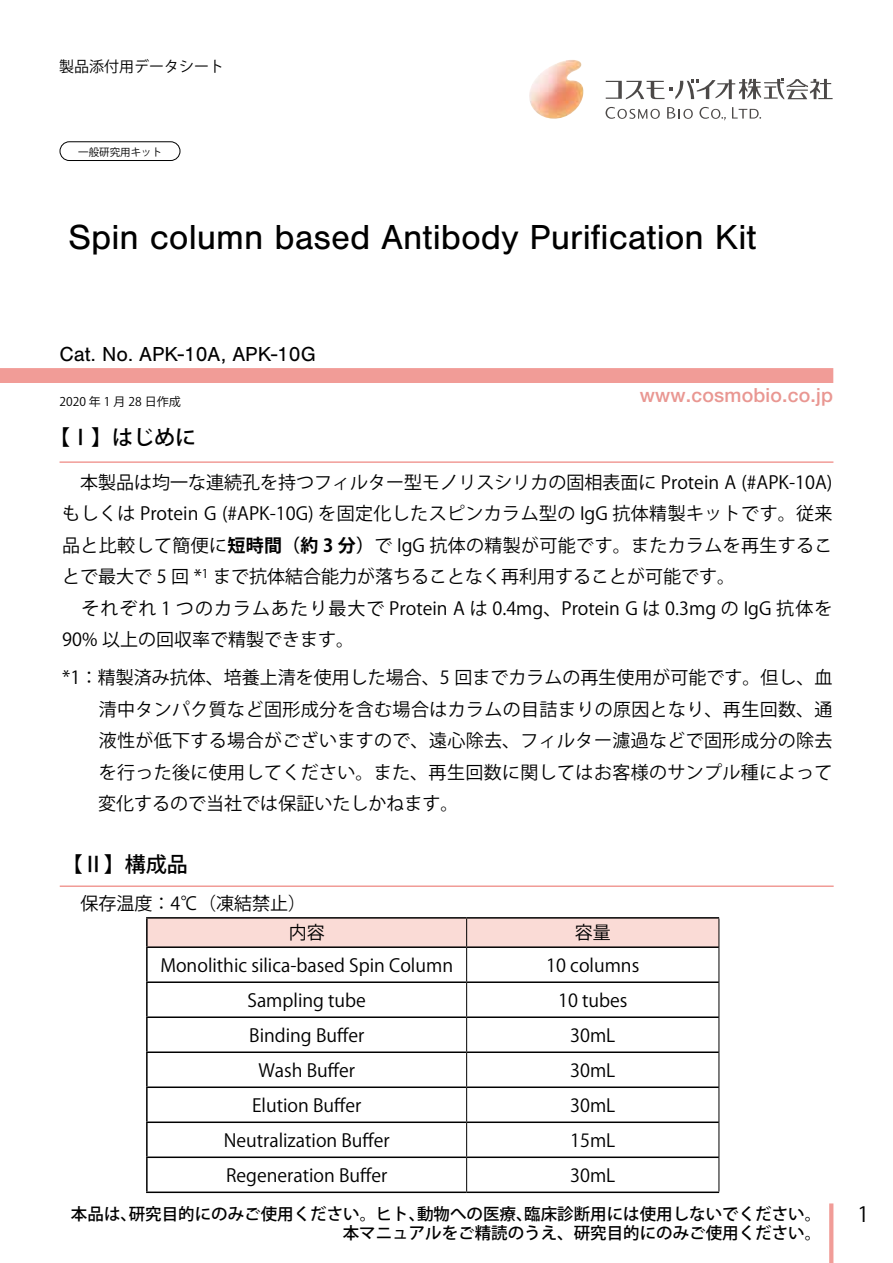
<style>
.page{position:relative;width:893px;height:1263px;background:#fff}
.page>*{position:absolute;margin:0;border:0;box-sizing:border-box;transform-origin:0 0}
.t1{font:36px "Nimbus San";color:#000}
.t2{font:21px "Nimbus San";color:#000}
.t3{font:500 21px "Koz Go Pro";color:#000}
.t4{font:21px "Koz Go Pro";color:#000}
.t5{font:500 19.5px "Helvetica Neue";letter-spacing:.01em;color:#e99792}
.t6{font:18px/31.5px "Koz Go Pro";color:#000}
.t7{font:18px "Koz Go Pro";letter-spacing:.02em;color:#000}
.t8{font:500 16.5px "Koz Go Pro";color:#000}
.t9{font:15px "Koz Go Pro";color:#000}
.t10{font:12px "Koz Go Pro";color:#000}
.t11{font:10.5px "Koz Go Pro";color:#000}
.s1{font-weight:700}
.s2{font-size:18px}
</style>
<div class="page">
<svg style="left:829px;top:1203px;width:4px;height:60px"></svg>
<div style="left:60px;top:142px;width:120px;height:19px;border:1px solid #000;border-radius:9px"></div>
<div style="left:0;top:368px;width:833px;height:15px;background:#f19c97"></div>
<img style="left:529px;top:60px;width:55px;height:59px">
<svg style="left:606px;top:79px;width:227px;height:21px"></svg>
<svg style="left:606px;top:107px;width:54px;height:12px"></svg>
<svg style="left:667px;top:107px;width:26px;height:12px"></svg>
<svg style="left:699px;top:107px;width:27px;height:13px"></svg>
<svg style="left:732px;top:107px;width:29px;height:12px"></svg>
<hr style="left:60px;top:461px;width:773px;height:2px;background:#f19c97">
<hr style="left:60px;top:885px;width:774px;height:2px;background:#f19c97">
<div style="left:148px;top:918px;width:572px;height:29px;background:#fadbd6"></div>
<hr style="left:466px;top:948px;width:1px;height:33px;background:#000">
<hr style="left:466px;top:983px;width:1px;height:33px;background:#000">
<hr style="left:466px;top:1018px;width:1px;height:33px;background:#000">
<hr style="left:466px;top:1053px;width:1px;height:33px;background:#000">
<hr style="left:466px;top:1088px;width:1px;height:33px;background:#000">
<hr style="left:466px;top:1123px;width:1px;height:33px;background:#000">
<hr style="left:466px;top:1158px;width:1px;height:33px;background:#000">
<hr style="left:146px;top:981px;width:321px;height:2px;background:#000">
<hr style="left:467px;top:981px;width:252px;height:2px;background:#000">
<hr style="left:146px;top:1016px;width:321px;height:2px;background:#000">
<hr style="left:467px;top:1016px;width:252px;height:2px;background:#000">
<hr style="left:146px;top:1051px;width:321px;height:2px;background:#000">
<hr style="left:467px;top:1051px;width:252px;height:2px;background:#000">
<hr style="left:146px;top:1086px;width:321px;height:2px;background:#000">
<hr style="left:467px;top:1086px;width:252px;height:2px;background:#000">
<hr style="left:146px;top:1121px;width:321px;height:2px;background:#000">
<hr style="left:467px;top:1121px;width:252px;height:2px;background:#000">
<hr style="left:146px;top:1156px;width:321px;height:2px;background:#000">
<hr style="left:467px;top:1156px;width:252px;height:2px;background:#000">
<hr style="left:146px;top:1191px;width:321px;height:2px;background:#000">
<hr style="left:467px;top:1191px;width:252px;height:2px;background:#000">
<hr style="left:146px;top:948px;width:2px;height:33px;background:#000">
<hr style="left:146px;top:983px;width:2px;height:33px;background:#000">
<hr style="left:146px;top:1018px;width:2px;height:33px;background:#000">
<hr style="left:146px;top:1053px;width:2px;height:33px;background:#000">
<hr style="left:146px;top:1088px;width:2px;height:33px;background:#000">
<hr style="left:146px;top:1123px;width:2px;height:33px;background:#000">
<hr style="left:146px;top:1158px;width:2px;height:33px;background:#000">
<hr style="left:719px;top:947px;width:1px;height:35px;background:#000">
<hr style="left:719px;top:982px;width:1px;height:35px;background:#000">
<hr style="left:719px;top:1017px;width:1px;height:35px;background:#000">
<hr style="left:719px;top:1052px;width:1px;height:35px;background:#000">
<hr style="left:719px;top:1087px;width:1px;height:35px;background:#000">
<hr style="left:719px;top:1122px;width:1px;height:35px;background:#000">
<hr style="left:719px;top:1157px;width:1px;height:34px;background:#000">
<hr style="left:146px;top:917px;width:321px;height:2px;background:#000">
<hr style="left:146px;top:919px;width:2px;height:27px;background:#000">
<hr style="left:467px;top:917px;width:252px;height:2px;background:#000">
<hr style="left:146px;top:946px;width:321px;height:2px;background:#000">
<hr style="left:467px;top:946px;width:252px;height:2px;background:#000">
<p class="t9" style="left:59px;top:57px;width:167px">製品添付用データシート</p>
<p class="t11" style="left:78px;top:145px;width:86px">一般研究用キット</p>
<h1 class="t1" style="left:68px;top:217px;width:690px">Spin column based Antibody Purification Kit</h1>
<p class="t2" style="left:60px;top:342px;width:258px">Cat. No. APK-10A, APK-10G</p>
<p class="t10" style="left:60px;top:393px;width:123px">2020 年 1 月 28 日作成</p>
<p class="t3" style="left:49px;top:424px;width:148px">【Ⅰ】はじめに</p>
<p class="t6" style="left:62px;top:467px;width:772px">　本製品は均一な連続孔を持つフィルター型モノリスシリカの固相表面に Protein A #( APK-10A(</p>
<p class="t7" style="left:62px;top:502px;width:772px">もしくは Protein G (#APK-10G) を固定化したスピンカラム型の IgG 抗体精製キットです。従来</p>
<p class="t7" style="left:62px;top:534px;width:772px">品と比較して簡便に<span class="s1">短時間（約 3 分）</span>で IgG 抗体の精製が可能です。またカラムを再生するこ</p>
<p class="t6" style="left:213px;top:562px;width:523px">まで抗体結合能力が落ちることなく再利用することが可能です。</p>
<p class="t5" style="left:640px;top:384px;width:195px">www.cosmobio.co j p.</p>
<p class="t6" style="left:62px;top:562px;width:772px">とで最大で 5 回<br>　それぞれ 1 つのカラムあたり最大で Protein A は 0.4mg、Protein G は 0.3mg の IgG 抗体を<br>90% 以上の回収率で精製できます。</p>
<p class="t10" style="left:194px;top:566px;width:16px">1<span class="s2">*</span></p>
<p class="t6" style="left:62px;top:662px;width:772px;text-align:justify">*1：精製済み抗体、培養上清を使用した場合、5 回までカラムの再生使用が可能です。但し、血　　清中タンパク質など固形成分を含む場合はカラムの目詰まりの原因となり、再生回数、通　　液性が低下する場合がございますので、遠心除去、フィルター濾過などで固形成分の除去　　を行った後に使用してください。また、再生回数に関してはお客様のサンプル種によって　　変化するので当社では保証いたしかねます。</p>
<p class="t3" style="left:62px;top:851px;width:127px">【Ⅱ】構成品</p>
<p class="t6" style="left:80px;top:888px;width:227px">保存温度：4℃（凍結禁止(</p>
<p class="t6" style="left:289px;top:917px;width:37px">内容</p>
<p class="t6" style="left:575px;top:917px;width:37px">容量</p>
<p class="t6" style="left:160px;top:950px;width:294px">Monolithic silica-based Spin Column</p>
<p class="t6" style="left:546px;top:950px;width:95px">10 columns</p>
<p class="t6" style="left:248px;top:985px;width:120px">Sampling tube</p>
<p class="t6" style="left:558px;top:985px;width:71px">10 tubes</p>
<p class="t6" style="left:249px;top:1020px;width:117px">Binding Buffer</p>
<p class="t6" style="left:570px;top:1020px;width:47px">30mL</p>
<p class="t6" style="left:258px;top:1055px;width:98px">Wash Buffer</p>
<p class="t6" style="left:570px;top:1055px;width:47px">30mL</p>
<p class="t6" style="left:252px;top:1090px;width:111px">Elution Buffer</p>
<p class="t6" style="left:570px;top:1090px;width:47px">30mL</p>
<p class="t6" style="left:224px;top:1125px;width:168px">Neutralization Buffer</p>
<p class="t6" style="left:570px;top:1125px;width:47px">15mL</p>
<p class="t6" style="left:226px;top:1160px;width:163px">Regeneration Buffer</p>
<p class="t6" style="left:570px;top:1160px;width:47px">30mL</p>
<p class="t8" style="left:129px;top:1203px;width:298px">研究目的にのみご使用ください。ヒト、</p>
<p class="t8" style="left:524px;top:1203px;width:298px">臨床診断用には使用しないでください。</p>
<p class="t8" style="left:417px;top:1203px;width:117px">動物への医療、</p>
<p class="t8" style="left:71px;top:1203px;width:67px">本品は、</p>
<p class="t8" style="left:343px;top:1222px;width:480px">本マニュアルをご精読のうえ、研究目的にのみご使用ください。</p>
<p class="t4" style="left:857px;top:1200px;width:13px">1</p>
</div>
